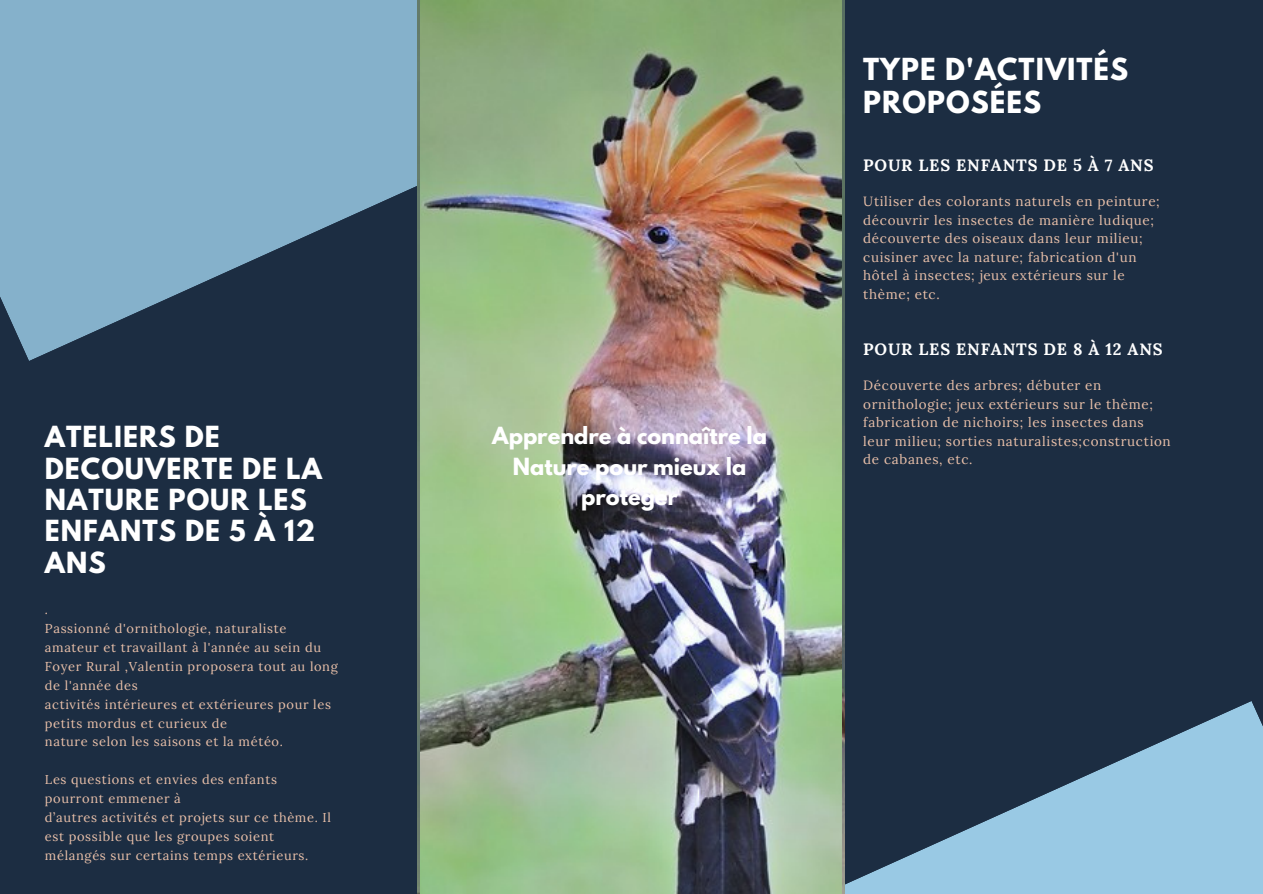
<style>
.page{position:relative;width:1263px;height:894px;background:#fff}
.page>*{position:absolute;margin:0;border:0;box-sizing:border-box;transform-origin:0 0}
.t1{font:700 26.85px/32.8px "League Spartan";letter-spacing:.04em;color:#fff}
.t2{font:700 25.8px/31.5px "League Spartan";letter-spacing:.04em;color:#fff}
.t3{font:700 21px/30.6px "League Spartan";color:#fff;text-align:center}
.t4{font:700 16.5px "Lora";letter-spacing:.05em;color:#fff}
.t5{font:13.5px/18.6px "Lora";letter-spacing:.05em;color:#e9c0a9}
.t6{font:12.9px/18.9px "Lora";letter-spacing:.05em;color:#e9c0a9}
</style>
<div class="page">
<div style="left:0;top:0;width:1263px;height:893px;background:#1c2d42"></div>
<svg style="left:0;top:0;width:417px;height:361px;fill:#85b1cb"></svg>
<svg style="left:845px;top:701px;width:418px;height:192px;fill:#99c9e4"></svg>
<img style="left:421px;top:0;width:420px;height:893px">
<p class="t2" style="left:45px;top:424px;width:279px">ATELIERS DE<br>DECOUVERTE DE LA<br>NATURE POUR LES<br>ENFANTS DE 5 À 12<br>ANS</p>
<p class="t3" style="left:492px;top:423px;width:276px">Apprendre à connaître la<br>Nature pour mieux la protéger</p>
<p class="t6" style="left:45px;top:600px;width:5px">.</p>
<p class="t6" style="left:45px;top:618px;width:294px">Passionné d'ornithologie, naturaliste amateur et travaillant à l'année au sein du Foyer Rural ,Valentin proposera tout au long de l'année des</p>
<p class="t6" style="left:45px;top:694px;width:287px">activités intérieures et extérieures pour les petits mordus et curieux de</p>
<p class="t6" style="left:45px;top:732px;width:240px">nature selon les saisons et la météo.</p>
<p class="t6" style="left:45px;top:769px;width:234px">Les questions et envies des enfants pourront emmener à</p>
<p class="t6" style="left:45px;top:807px;width:288px">d’autres activités et projets sur ce thème. Il est possible que les groupes soient mélangés sur certains temps extérieurs.</p>
<p class="t1" style="left:863px;top:56px;width:267px">TYPE D'ACTIVITÉS<br>PROPOSÉES</p>
<p class="t4" style="left:863px;top:155px;width:292px">POUR LES ENFANTS DE 5 À 7 ANS</p>
<p class="t5" style="left:863px;top:192px;width:298px">Utiliser des colorants naturels en peinture; découvrir les insectes de manière ludique; découverte des oiseaux dans leur milieu; cuisiner avec la nature; fabrication d'un hôtel à insectes; jeux extérieurs sur le thème; etc.</p>
<p class="t4" style="left:863px;top:338px;width:301px">POUR LES ENFANTS DE 8 À 12 ANS</p>
<p class="t5" style="left:863px;top:375px;width:309px">Découverte des arbres; débuter en ornithologie; jeux extérieurs sur le thème; fabrication de nichoirs; les insectes dans leur milieu; sorties naturalistes;construction de cabanes, etc.</p>
</div>
